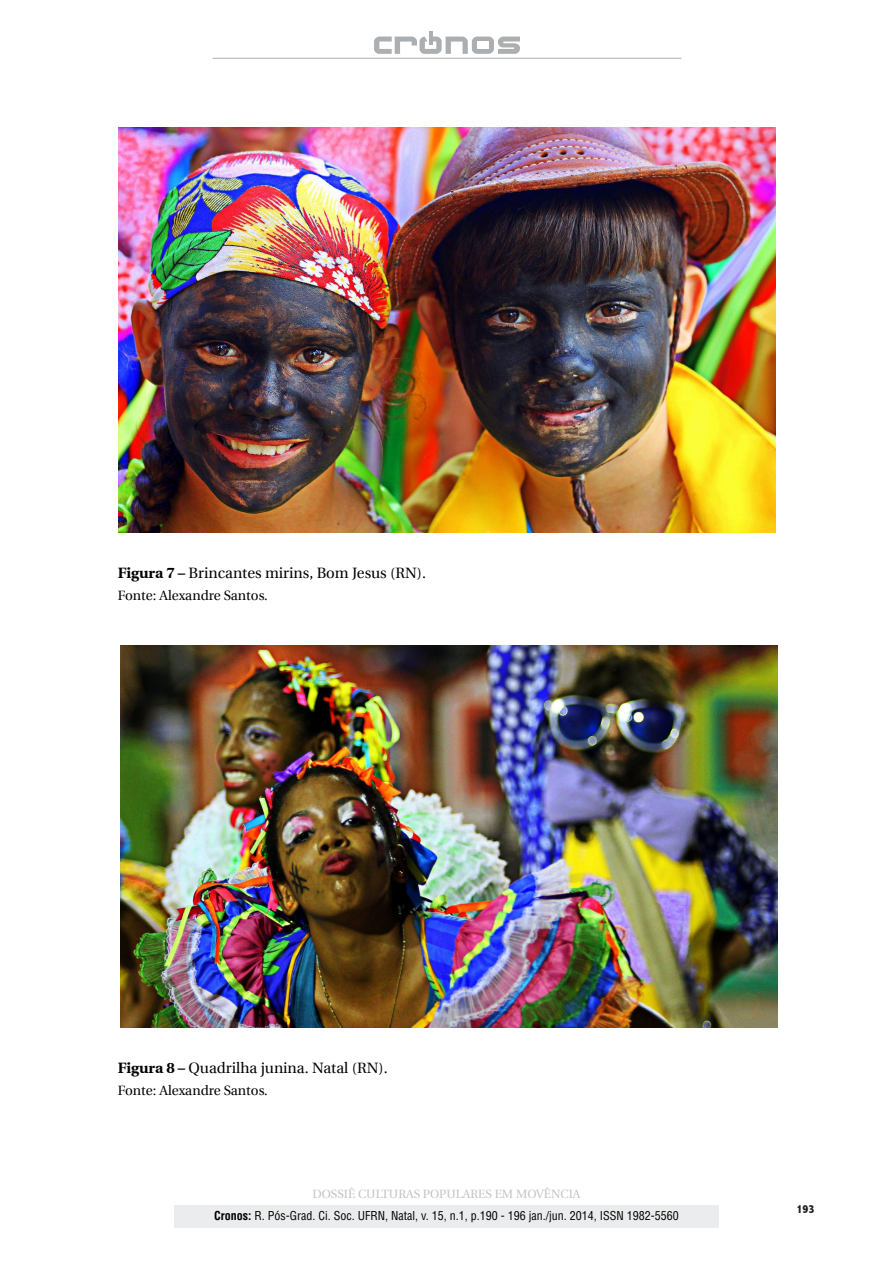
<style>
.page{position:relative;width:893px;height:1263px;background:#fff}
.page>*{position:absolute;margin:0;border:0;box-sizing:border-box;transform-origin:0 0}
.t1{font:15px "Utopia";color:#000}
.t2{font:13.5px "Utopia";color:#000}
.t3{font:condensed 12px "Helvetica LT Std";color:#000}
.t4{font:12px "Utopia";color:#c1c3c5}
.t5{font:800 condensed 12px "Abadi";color:#231f20}
.s1{font-weight:700}
</style>
<div class="page">
<hr style="left:213px;top:58px;width:468px;height:1px;background:#acafb2">
<div style="left:472px;top:37px;width:22px;height:17px;background:#acafb2;border-radius:5px"></div>
<svg style="left:374px;top:31px;width:94px;height:23px"></svg>
<svg style="left:498px;top:37px;width:22px;height:17px"></svg>
<div style="left:477px;top:42px;width:12px;height:7px;background:#fff"></div>
<div style="left:174px;top:1205px;width:545px;height:23px;background:#ebeced"></div>
<img style="left:120px;top:645px;width:657px;height:383px">
<img style="left:119px;top:128px;width:657px;height:405px">
<p class="t1" style="left:118px;top:564px;width:310px"><span class="s1">Figura 7 –</span> Brincantes mirins, Bom Jesus (RN).</p>
<p class="t2" style="left:118px;top:588px;width:152px">Fonte: Alexandre Santos.</p>
<p class="t1" style="left:118px;top:1059px;width:271px"><span class="s1">Figura 8 –</span> Quadrilha junina. Natal (RN).</p>
<p class="t2" style="left:118px;top:1083px;width:152px">Fonte: Alexandre Santos.</p>
<p class="t4" style="left:312px;top:1187px;width:270px">DOSSIÊ CULTURAS POPULARES EM MOVÊNCIA</p>
<p class="t3" style="left:214px;top:1208px;width:466px"><span class="s1">Cronos:</span> R. Pós-Grad. Ci. Soc. UFRN, Natal, v. 15, n.1, p.190 - 196 jan./jun. 2014, ISSN 1982-5560</p>
<p class="t5" style="left:796px;top:1202px;width:20px">193</p>
</div>
